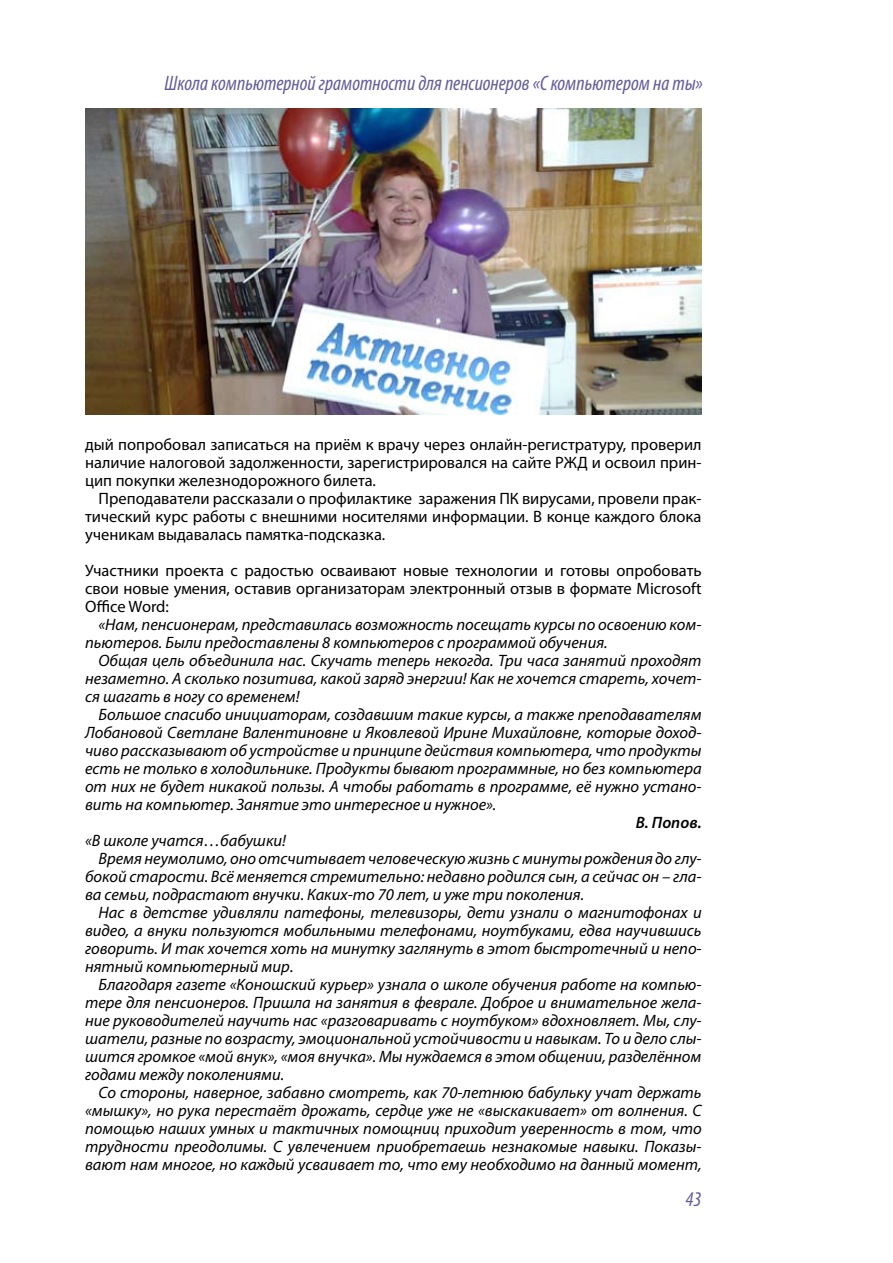
<style>
.page{position:relative;width:893px;height:1263px;background:#fff}
.page>*{position:absolute;margin:0;border:0;box-sizing:border-box;transform-origin:0 0}
.t1{font:italic condensed 21px "Myriad Pro";color:#655d99}
.t2{font:italic 16.5px/18px "Myriad Pro";color:#000;text-align:justify}
.t3{font:16.5px/18px "Myriad Pro";color:#000;text-align:justify}
.t4{font:italic 600 16.5px "Myriad Pro";color:#000}
</style>
<div class="page">
<img style="left:85px;top:108px;width:617px;height:306px">
<p class="t1" style="left:165px;top:70px;width:540px">Школа компьютерной грамотности для пенсионеров «С компьютером на ты»</p>
<p class="t3" style="left:85px;top:435px;width:618px">дый попробовал записаться на приём к врачу через онлайн-регистратуру, проверил наличие налоговой задолженности, зарегистрировался на сайте РЖД и освоил прин&shy;цип покупки железнодорожного билета.</p>
<p class="t3" style="left:85px;top:489px;width:618px;text-indent:13px">Преподаватели рассказали о профилактике заражения ПК вирусами, провели прак&shy;тический курс работы с внешними носителями информации. В конце каждого блока ученикам выдавалась памятка-подсказка.</p>
<p class="t3" style="left:85px;top:561px;width:618px">Участники проекта с радостью осваивают новые технологии и готовы опробовать свои новые умения, оставив организаторам электронный отзыв в формате Microsoft Office Word:</p>
<p class="t2" style="left:85px;top:615px;width:618px;text-indent:13px">«Нам, пенсионерам, представилась возможность посещать курсы по освоению ком&shy;пьютеров. Были предоставлены 8 компьютеров с программой обучения.</p>
<p class="t2" style="left:85px;top:651px;width:618px;text-indent:13px">Общая цель объединила нас. Скучать теперь некогда. Три часа занятий проходят незаметно. А сколько позитива, какой заряд энергии! Как не хочется стареть, хочет&shy;ся шагать в ногу со временем!</p>
<p class="t2" style="left:85px;top:705px;width:618px;text-indent:13px">Большое спасибо инициаторам, создавшим такие курсы, а также преподавателям Лобановой Светлане Валентиновне и Яковлевой Ирине Михайловне, которые доход&shy;чиво рассказывают об устройстве и принципе действия компьютера, что продукты есть не только в холодильнике. Продукты бывают программные, но без компьютера от них не будет никакой пользы. А чтобы работать в программе, её нужно устано&shy;вить на компьютер. Занятие это интересное и нужное».</p>
<p class="t4" style="left:636px;top:812px;width:67px">В. Попов.</p>
<p class="t2" style="left:85px;top:831px;width:203px">«В школе учатся…бабушки!</p>
<p class="t2" style="left:99px;top:849px;width:605px">Время неумолимо, оно отсчитывает человеческую жизнь с минуты рождения до глу-</p>
<p class="t2" style="left:85px;top:867px;width:618px">бокой старости. Всё меняется стремительно: недавно родился сын, а сейчас он – гла-</p>
<p class="t2" style="left:85px;top:885px;width:501px">ва семьи, подрастают внучки. Каких-то 70 лет, и уже три поколения.</p>
<p class="t2" style="left:99px;top:903px;width:605px">Нас в детстве удивляли патефоны, телевизоры, дети узнали о магнитофонах и</p>
<p class="t2" style="left:85px;top:921px;width:618px">видео, а внуки пользуются мобильными телефонами, ноутбуками, едва научившись</p>
<p class="t2" style="left:85px;top:939px;width:618px">говорить. И так хочется хоть на минутку заглянуть в этот быстротечный и непо-</p>
<p class="t2" style="left:85px;top:957px;width:210px">нятный компьютерный мир.</p>
<p class="t2" style="left:99px;top:975px;width:604px">Благодаря газете «Коношский курьер» узнала о школе обучения работе на компью-</p>
<p class="t2" style="left:85px;top:993px;width:618px">тере для пенсионеров. Пришла на занятия в феврале. Доброе и внимательное жела-</p>
<p class="t2" style="left:85px;top:1011px;width:618px">ние руководителей научить нас «разговаривать с ноутбуком» вдохновляет. Мы, слу-</p>
<p class="t2" style="left:85px;top:1029px;width:618px">шатели, разные по возрасту, эмоциональной устойчивости и навыкам. То и дело слы-</p>
<p class="t2" style="left:85px;top:1047px;width:618px">шится громкое «мой внук», «моя внучка». Мы нуждаемся в этом общении, разделённом</p>
<p class="t2" style="left:85px;top:1065px;width:201px">годами между поколениями.</p>
<p class="t2" style="left:99px;top:1083px;width:605px">Со стороны, наверное, забавно смотреть, как 70-летнюю бабульку учат держать</p>
<p class="t2" style="left:85px;top:1101px;width:618px">«мышку», но рука перестаёт дрожать, сердце уже не «выскакивает» от волнения. С</p>
<p class="t2" style="left:85px;top:1119px;width:618px">помощью наших умных и тактичных помощниц приходит уверенность в том, что</p>
<p class="t2" style="left:85px;top:1137px;width:618px">трудности преодолимы. С увлечением приобретаешь незнакомые навыки. Показы-</p>
<p class="t2" style="left:85px;top:1155px;width:618px">вают нам многое, но каждый усваивает то, что ему необходимо на данный момент,</p>
<p class="t1" style="left:685px;top:1186px;width:18px">43</p>
</div>
